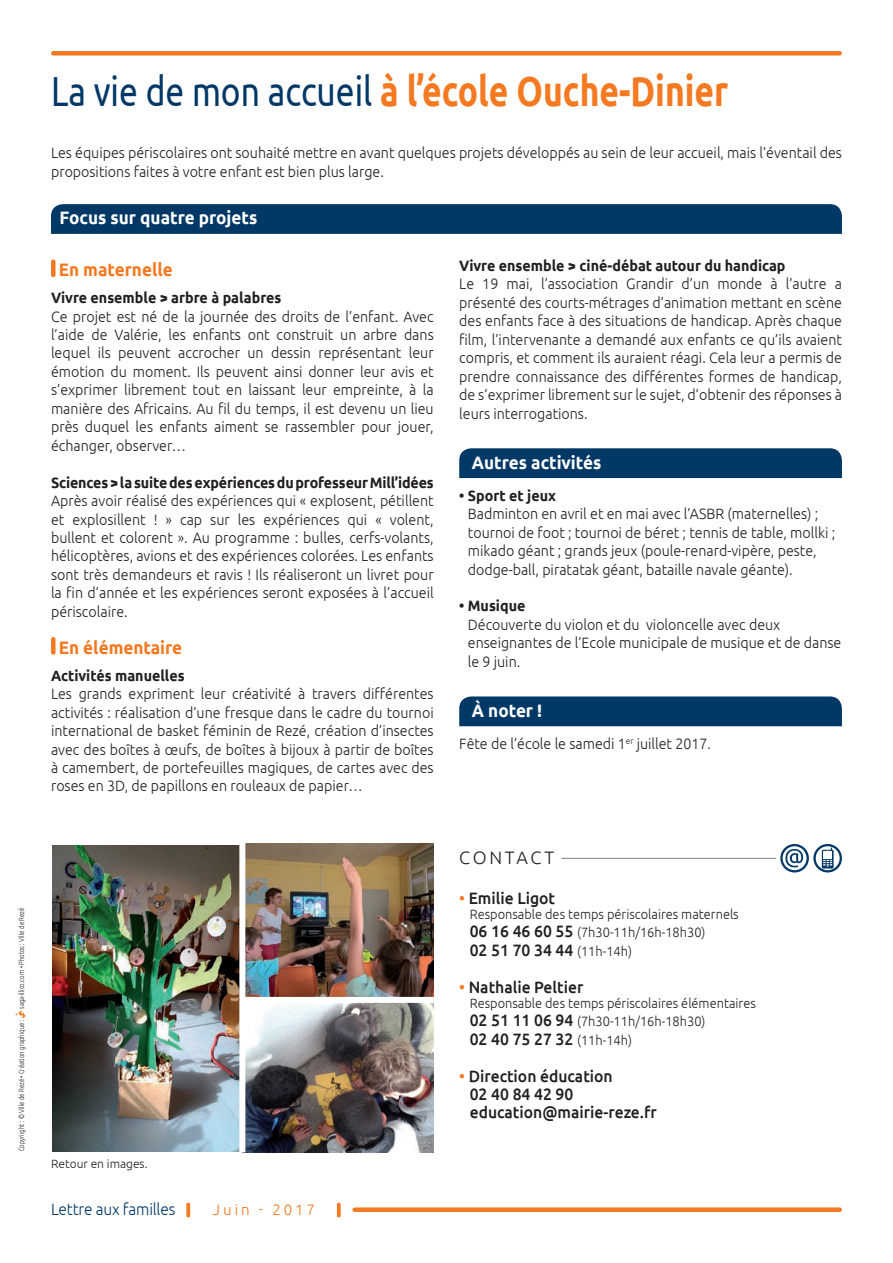
<style>
.page{position:relative;width:893px;height:1263px;background:#fff}
.page>*{position:absolute;margin:0;border:0;box-sizing:border-box;transform-origin:0 0}
.t1{font:700 42px "Ubuntu";color:#f47921;scale:.8 1}
.t2{font:700 18px "Ubuntu";color:#fff;scale:.95 1}
.t3{font:700 18px "Ubuntu";color:#f47921;scale:.95 1}
.t4{font:300 18px "Ubuntu";letter-spacing:.145em;color:#231f20}
.t5{font:500 16.5px/18.1px "Ubuntu";color:#231f20;scale:.95 1}
.t6{font:300 16.35px "Ubuntu";letter-spacing:-.01em;color:#013866;scale:.94 1}
.t7{font:300 15.15px "Ubuntu";letter-spacing:.19em;color:#f47921}
.t8{font:300 15px/18.5px "Ubuntu";color:#231f20;text-align:justify;scale:.95 1}
.t9{font:700 15px "Ubuntu";color:#231f20;scale:.95 1}
.t10{font:300 13.5px/18.5px "Ubuntu";color:#231f20;scale:.95 1}
.t11{font:300 12px "Ubuntu";color:#231f20}
.t12{font:300 7.5px "Ubuntu";color:#231f20;scale:.8 1}
.s1{font-weight:400;color:#013866}
.s2{color:#f47921}
.s3{font-weight:500;font-size:16.5px}
.s4{font-weight:300;font-size:13.5px}
</style>
<div class="page">
<div style="left:51px;top:262px;width:5px;height:13px;background:#f47921"></div>
<div style="left:51px;top:639px;width:5px;height:13px;background:#f47921"></div>
<img style="left:52px;top:845px;width:187px;height:306px">
<img style="left:245px;top:1003px;width:189px;height:149px">
<img style="left:245px;top:844px;width:189px;height:153px">
<hr style="left:561px;top:858px;width:215px;height:1px;background:#808285">
<svg style="left:780px;top:844px;width:62px;height:28px"></svg>
<div style="left:459px;top:448px;width:383px;height:30px;background:#013866"></div>
<div style="left:459px;top:696px;width:383px;height:30px;background:#013866"></div>
<div style="left:51px;top:204px;width:791px;height:30px;background:#013866"></div>
<div style="left:355px;top:1207px;width:485px;height:5px;background:#f47921"></div>
<svg style="left:186px;top:1204px;width:4px;height:12px"></svg>
<svg style="left:337px;top:1204px;width:4px;height:12px"></svg>
<svg style="left:15px;top:1010px;width:11px;height:8px"></svg>
<div style="left:53px;top:51px;width:787px;height:5px;background:#f47921"></div>
<p class="t12" style="left:17px;top:1009px;width:128px;rotate:-90deg">saga-illico.com • Photos : Ville de Rezé</p>
<p class="t12" style="left:17px;top:1151px;width:166px;rotate:-90deg">Copyriight : © Ville de Rezé • Création graphique :</p>
<h1 class="t1" style="left:51px;top:65px;width:848px"><span class="s1">La vie de mon accueil</span> à l’école Ouche-Dinier</h1>
<p class="t8" style="left:51px;top:143px;width:834px">Les équipes périscolaires ont souhaité mettre en avant quelques projets développés au sein de leur accueil, mais l’éventail des propositions faites à votre enfant est bien plus large.</p>
<p class="t2" style="left:60px;top:207px;width:210px">Focus sur quatre projets</p>
<p class="t3" style="left:59px;top:259px;width:122px">En maternelle</p>
<p class="t9" style="left:51px;top:289px;width:244px">Vivre ensemble &gt; arbre à palabres</p>
<p class="t8" style="left:51px;top:307px;width:404px">Ce projet est né de la journée des droits de l’enfant. Avec l’aide de Valérie, les enfants ont construit un arbre dans lequel ils peuvent accrocher un dessin représentant leur émotion du moment. Ils peuvent ainsi donner leur avis et s’exprimer librement tout en laissant leur empreinte, à la manière des Africains. Au fil du temps, il est devenu un lieu près duquel les enfants aiment se rassembler pour jouer, échanger, observer…</p>
<p class="t9" style="left:51px;top:473px;width:404px">Sciences &gt; la suite des expériences du professeur Mill’idées</p>
<p class="t8" style="left:51px;top:491px;width:404px">Après avoir réalisé des expériences qui « explosent, pétillent et explosillent ! » cap sur les expériences qui « volent, bullent et colorent ». Au programme : bulles, cerfs-volants, hélicoptères, avions et des expériences colorées. Les enfants sont très demandeurs et ravis ! Ils réaliseront un livret pour la fin d’année et les expériences seront exposées à l’accueil périscolaire.</p>
<p class="t3" style="left:59px;top:636px;width:131px">En élémentaire</p>
<p class="t9" style="left:51px;top:666px;width:142px">Activités manuelles</p>
<p class="t8" style="left:51px;top:684px;width:404px">Les grands expriment leur créativité à travers différentes activités : réalisation d’une fresque dans le cadre du tournoi international de basket féminin de Rezé, création d’insectes avec des boîtes à œufs, de boîtes à bijoux à partir de boîtes à camembert, de portefeuilles magiques, de cartes avec des roses en 3D, de papillons en rouleaux de papier…</p>
<p class="t11" style="left:51px;top:1156px;width:98px">Retour en images.</p>
<p class="t6" style="left:51px;top:1199px;width:134px">Lettre aux familles</p>
<p class="t7" style="left:213px;top:1201px;width:104px">Juin - 2017</p>
<p class="t9" style="left:459px;top:257px;width:345px">Vivre ensemble &gt; ciné-débat autour du handicap</p>
<p class="t8" style="left:459px;top:275px;width:404px">Le 19 mai, l’association Grandir d’un monde à l’autre a présenté des courts-métrages d’animation mettant en scène des enfants face à des situations de handicap. Après chaque film, l’intervenante a demandé aux enfants ce qu’ils avaient compris, et comment ils auraient réagi. Cela leur a permis de prendre connaissance des différentes formes de handicap, de s’exprimer librement sur le sujet, d’obtenir des réponses à leurs interrogations.</p>
<p class="t2" style="left:472px;top:451px;width:138px">Autres activités</p>
<p class="t9" style="left:459px;top:486px;width:103px">• Sport et jeux</p>
<p class="t8" style="left:468px;top:504px;width:388px;text-align:left">Badminton en avril et en mai avec l’ASBR (maternelles) ; tournoi de foot ; tournoi de béret ; tennis de table, mollki ; mikado géant ; grands jeux (poule-renard-vipère, peste, dodge-ball, piratatak géant, bataille navale géante).</p>
<p class="t9" style="left:459px;top:597px;width:71px">• Musique</p>
<p class="t8" style="left:468px;top:615px;width:395px;text-align:left">Découverte du violon et du violoncelle avec deux enseignantes de l’Ecole municipale de musique et de danse le 9 juin.</p>
<p class="t2" style="left:472px;top:699px;width:76px">à noter !</p>
<p class="t8" style="left:459px;top:734px;width:267px">Fête de l’école le samedi 1<sup>er</sup> juillet 2017.</p>
<p class="t4" style="left:459px;top:847px;width:97px">CONTACT</p>
<p class="t5" style="left:459px;top:888px;width:102px"><span class="s2">•</span> Emilie Ligot</p>
<p class="t10" style="left:470px;top:905px;width:285px">Responsable des temps périscolaires maternels<br><span class="s3">06 16 46 60 55</span> (7h30-11h/16h-18h30)</p>
<p class="t5" style="left:470px;top:940px;width:172px">02 51 70 34 44 <span class="s4">(11h-14h)</span></p>
<p class="t5" style="left:459px;top:977px;width:132px"><span class="s2">•</span> Nathalie Peltier</p>
<p class="t10" style="left:470px;top:993px;width:303px">Responsable des temps périscolaires élémentaires<br><span class="s3">02 51 11 06 94</span> (7h30-11h/16h-18h30)</p>
<p class="t5" style="left:470px;top:1029px;width:172px">02 40 75 27 32 <span class="s4">(11h-14h)</span></p>
<p class="t5" style="left:470px;top:1066px;width:198px;text-indent:-11px"><span class="s2">•</span> Direction éducation<br>02 40 84 42 90 education@mairie-reze.fr</p>
</div>
